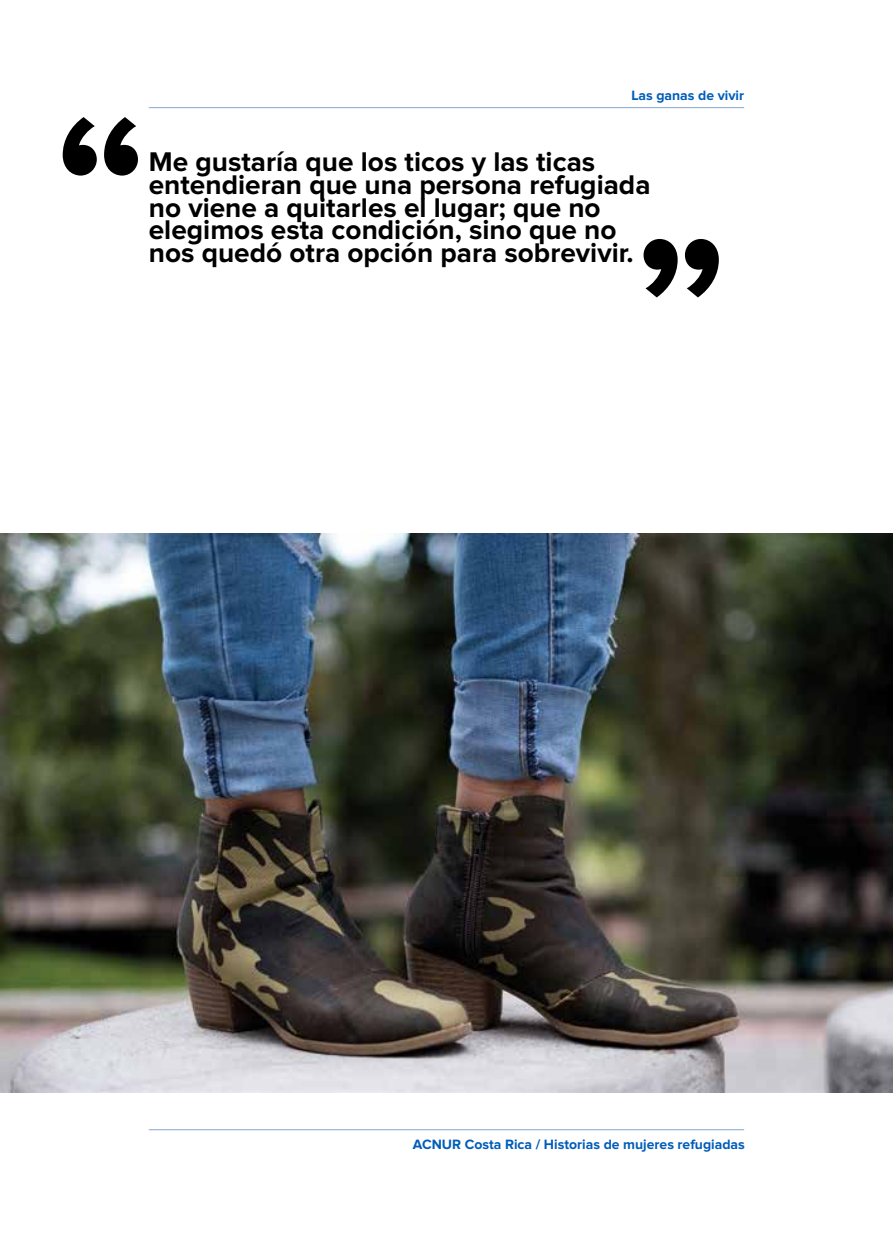
<style>
.page{position:relative;width:893px;height:1241px;background:#fff}
.page>*{position:absolute;margin:0;border:0;box-sizing:border-box;transform-origin:0 0}
.t1{font:700 203px "Proxima Nova";color:#000}
.t2{font:700 28px/22.8px "Proxima Nova";color:#000}
.t3{font:700 14px "Proxima Nova";color:#005db9}
</style>
<div class="page">
<hr style="left:149px;top:107px;width:595px;height:1px;background:#87a5d1">
<hr style="left:149px;top:1129px;width:595px;height:1px;background:#87a5d1">
<img style="left:0;top:533px;width:893px;height:558px">
<h1 class="t1" style="left:55px;top:94px;width:95px">“</h1>
<p class="t3" style="left:631px;top:89px;width:114px">Las ganas de vivir</p>
<p class="t2" style="left:149px;top:151px;width:503px">Me gustaría que los ticos y las ticas entendieran que una persona refugiada no viene a quitarles el lugar; que no elegimos esta condición, sino que no</p>
<p class="t2" style="left:149px;top:242px;width:486px">nos quedó otra opción para sobrevivir.</p>
<h1 class="t1" style="left:634px;top:216px;width:95px">”</h1>
<p class="t3" style="left:413px;top:1137px;width:333px">ACNUR Costa Rica / Historias de mujeres refugiadas</p>
</div>
